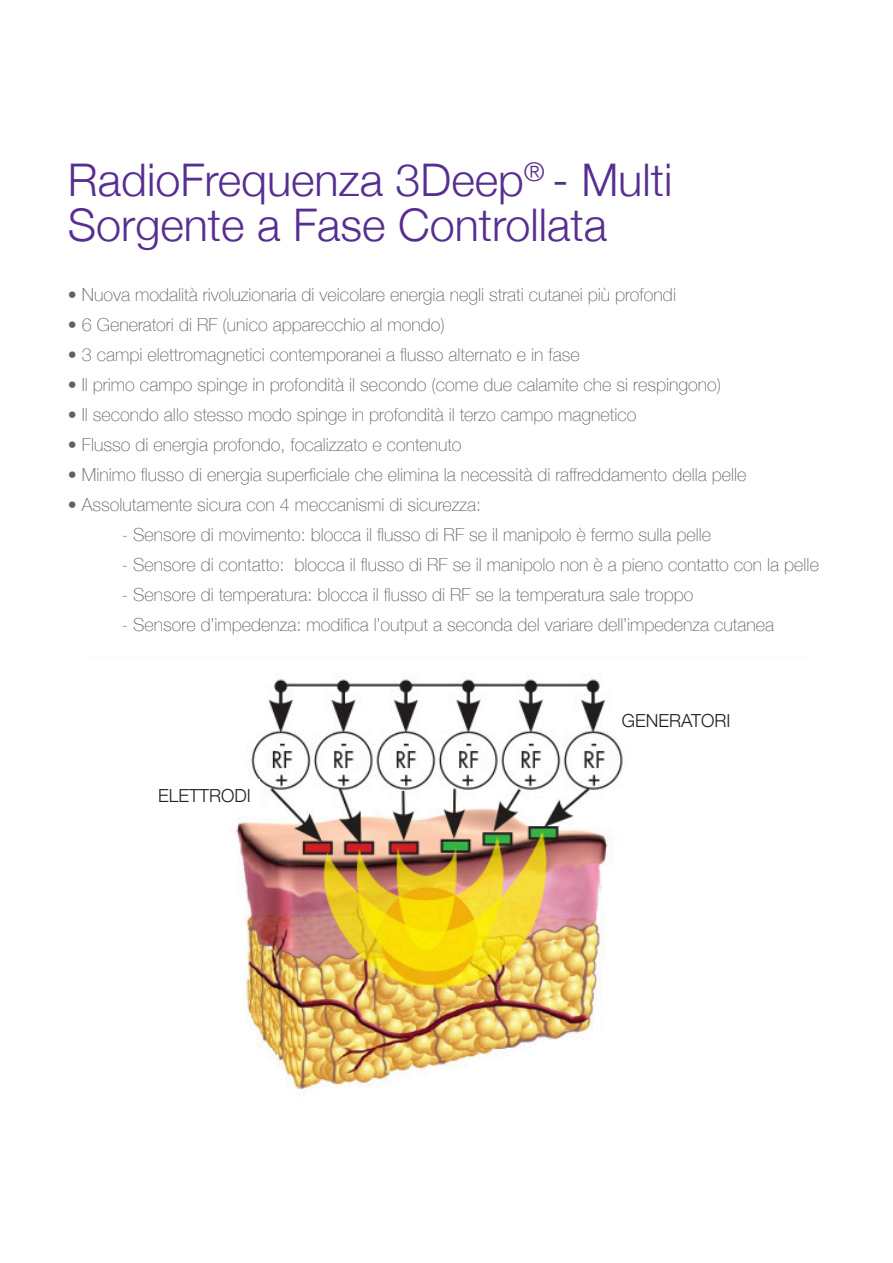
<style>
.page{position:relative;width:893px;height:1263px;background:#fff}
.page>*{position:absolute;margin:0;border:0;box-sizing:border-box;transform-origin:0 0}
.t1{font:300 45px/45px "Helvetica Neue";color:#572e91}
.t2{font:100 18px "Helvetica Neue";color:#5f6369}
.t3{font:300 18px "Helvetica Neue";color:#231f20}
</style>
<div class="page">
<img style="left:236px;top:679px;width:387px;height:410px">
<div style="left:617px;top:702px;width:177px;height:40px;background:#fff"></div>
<div style="left:98px;top:780px;width:161px;height:33px;background:#fff"></div>
<p class="t1" style="left:68px;top:154px;width:606px">RadioFrequenza 3Deep<sup>®</sup> - Multi<br>Sorgente a Fase Controllata</p>
<p class="t2" style="left:68px;top:281px;width:610px">• Nuova modalità rivoluzionaria di veicolare energia negli strati cutanei più profondi</p>
<p class="t2" style="left:68px;top:311px;width:379px">• 6 Generatori di RF (unico apparecchio al mondo)</p>
<p class="t2" style="left:68px;top:341px;width:513px">• 3 campi elettromagnetici contemporanei a flusso alternato e in fase</p>
<p class="t2" style="left:68px;top:371px;width:655px">• Il primo campo spinge in profondità il secondo (come due calamite che si respingono)</p>
<p class="t2" style="left:68px;top:401px;width:570px">• Il secondo allo stesso modo spinge in profondità il terzo campo magnetico</p>
<p class="t2" style="left:68px;top:431px;width:395px">• Flusso di energia profondo, focalizzato e contenuto</p>
<p class="t2" style="left:68px;top:461px;width:680px">• Minimo flusso di energia superficiale che elimina la necessità di raffreddamento della pelle</p>
<p class="t2" style="left:68px;top:491px;width:415px">• Assolutamente sicura con 4 meccanismi di sicurezza:</p>
<p class="t2" style="left:122px;top:521px;width:591px">- Sensore di movimento: blocca il flusso di RF se il manipolo è fermo sulla pelle</p>
<p class="t2" style="left:122px;top:551px;width:699px">- Sensore di contatto: blocca il flusso di RF se il manipolo non è a pieno contatto con la pelle</p>
<p class="t2" style="left:122px;top:581px;width:573px">- Sensore di temperatura: blocca il flusso di RF se la temperatura sale troppo</p>
<p class="t2" style="left:122px;top:611px;width:654px">- Sensore d’impedenza: modifica l’output a seconda del variare dell’impedenza cutanea</p>
<p class="t3" style="left:158px;top:781px;width:94px">ELETTRODI</p>
<p class="t3" style="left:622px;top:706px;width:110px">GENERATORI</p>
</div>
